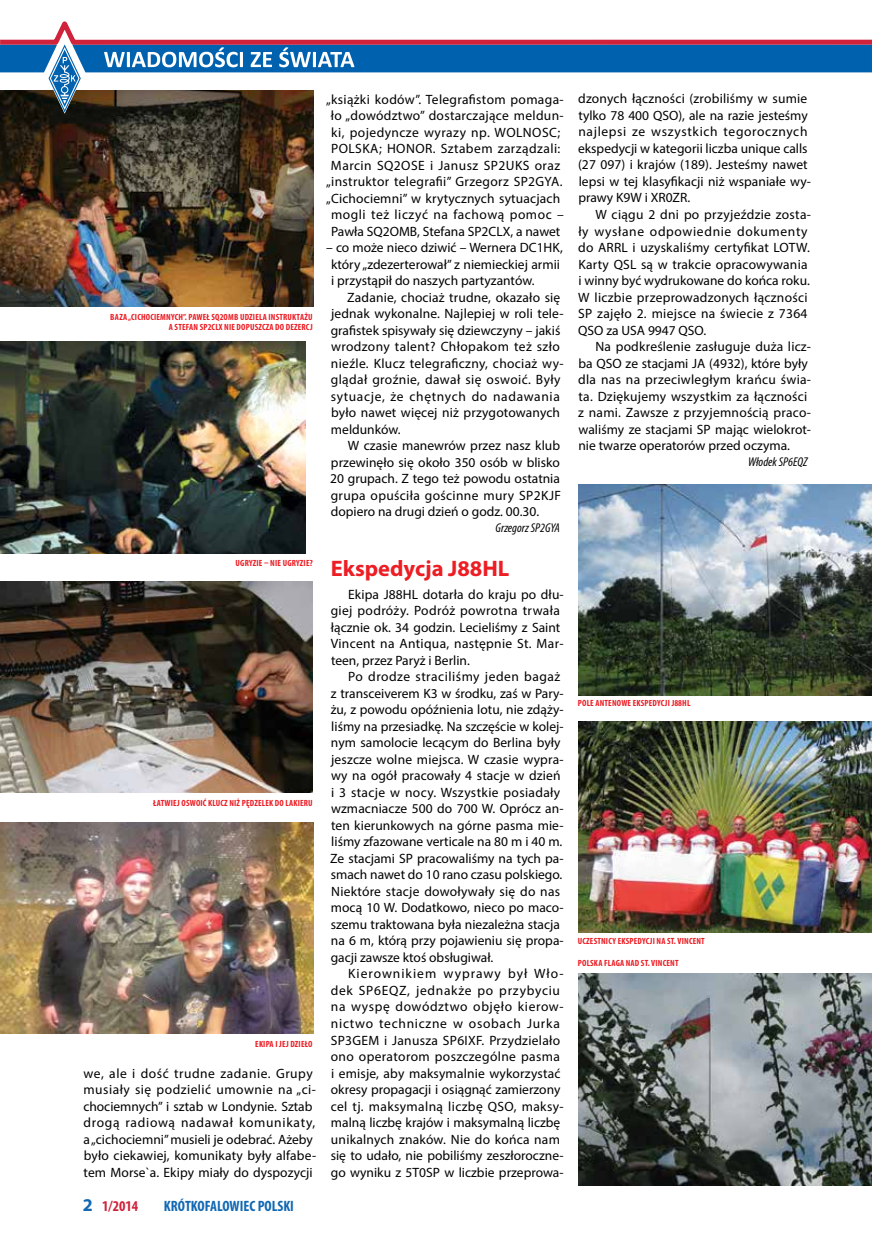
<style>
.page{position:relative;width:872px;height:1255px;background:#fff}
.page>*{position:absolute;margin:0;border:0;box-sizing:border-box;transform-origin:0 0}
.t1{font:700 22.5px "Myriad Pro";color:#ed1d24}
.t2{font:700 condensed 15px "Myriad Pro";color:#1268b3}
.t3{font:700 condensed 15px "Myriad Pro";color:#d0223b}
.t4{font:13.5px/16.5px "Myriad Pro";letter-spacing:.01em;color:#000}
.t5{font:italic condensed 12.75px "Myriad Pro";color:#000}
.t6{font:700 condensed 9px "Myriad Pro";letter-spacing:.02em;color:#ed1d24}
.s1{font-stretch:normal;font-size:18px;color:#1268b3}
</style>
<div class="page">
<img style="left:0;top:114px;width:313px;height:192px">
<img style="left:578px;top:973px;width:293px;height:211px">
<img style="left:578px;top:721px;width:293px;height:211px">
<img style="left:578px;top:484px;width:293px;height:211px">
<img style="left:0;top:342px;width:305px;height:212px">
<img style="left:0;top:581px;width:312px;height:211px">
<img style="left:0;top:822px;width:313px;height:211px">
<svg style="left:0;top:21px;width:872px;height:93px"></svg>
<p class="t6" style="left:110px;top:311px;width:6px">BAZA</p>
<p class="t6" style="left:128px;top:311px;width:8px">„CICHOCIEM</p>
<p class="t6" style="left:166px;top:311px;width:79px">NYCH”. PAWEŁ SQ2OMB UDZIELA</p>
<p class="t6" style="left:268px;top:311px;width:13px">INSTRUKTA</p>
<p class="t6" style="left:304px;top:311px;width:9px">ŻU</p>
<p class="t6" style="left:169px;top:322px;width:15px">A STEFA</p>
<p class="t6" style="left:193px;top:322px;width:49px">N SP2CLX NIE DOPUSZCZA</p>
<p class="t6" style="left:275px;top:322px;width:16px">DO DEZERCJ</p>
<p class="t6" style="left:236px;top:557px;width:79px">UGRYZIE – NIEUGRYZIE ?</p>
<p class="t6" style="left:153px;top:796px;width:60px">ŁATWIEJ OSWOIĆ KLUCZ</p>
<p class="t6" style="left:229px;top:796px;width:26px">NIŻ PĘDZELEK</p>
<p class="t6" style="left:275px;top:796px;width:16px">DO LAKIERU</p>
<p class="t6" style="left:255px;top:1038px;width:5px">EKIPA</p>
<p class="t6" style="left:275px;top:1038px;width:20px">IJEJ DZIEŁO</p>
<p class="t4" style="left:83px;top:1064px;width:234px">we, ale i dość trudne zadanie. Grupy musiały się podzielić umownie na „ci&shy;chociemnych” i sztab w Londynie. Sztab drogą radiową nadawał komunikaty, a „cichociemni” musieli je odebrać. Ażeby było ciekawiej, komunikaty były alfabe&shy;tem Morse`a. Ekipy miały do dyspozycji</p>
<p class="t3" style="left:83px;top:1196px;width:57px"><span class="s1">2</span> 1/2014</p>
<p class="t2" style="left:164px;top:1196px;width:131px">KRÓTKOFALOWIEC POLSKI</p>
<p class="t4" style="left:326px;top:91px;width:239px;text-align:center">„książki kodów”. Telegrafistom pomaga&shy;ło „dowództwo” dostarczające meldun&shy;ki, pojedyncze wyrazy np. WOLNOSC; POLSKA; HONOR. Sztabem zarządzali:<br>Marcin SQ2OSE i Janusz SP2UKS oraz „instruktor telegrafii” Grzegorz SP2GYA. „Cichociemni” w krytycznych sytuacjach mogli też liczyć na fachową pomoc – Pawła SQ2OMB, Stefana SP2CLX, a nawet</p>
<p class="t4" style="left:331px;top:239px;width:233px;text-indent:-5px">– co może nieco dziwić – Wernera DC1HK, który „zdezerterował” z niemieckiej armii i przystąpił do naszych partyzantów.</p>
<p class="t4" style="left:331px;top:288px;width:234px;text-indent:16px">Zadanie, chociaż trudne, okazało się jednak wykonalne. Najlepiej w roli tele&shy;grafistek spisywały się dziewczyny – jakiś wrodzony talent? Chłopakom też szło nieźle. Klucz telegraficzny, chociaż wy&shy;glądał groźnie, dawał się oswoić. Były sytuacje, że chętnych do nadawania było nawet więcej niż przygotowanych meldunków.</p>
<p class="t4" style="left:330px;top:437px;width:232px;text-align:justify;text-indent:18px">W czasie manewrów przez nasz klub przewinęło się około 350 osób w blisko 20 grupach. Z tego też powodu ostatnia grupa opuściła gościnne mury SP2KJF dopiero na drugi dzień o godz. 00.30.</p>
<p class="t5" style="left:495px;top:520px;width:66px">Grzegorz SP2GYA</p>
<h1 class="t1" style="left:331px;top:554px;width:180px">Ekspedycja J88HL</h1>
<p class="t4" style="left:331px;top:586px;width:234px;text-indent:17px">Ekipa J88HL dotarła do kraju po dłu&shy;giej podróży. Podróż powrotna trwała łącznie ok. 34 godzin. Lecieliśmy z Saint Vincent na Antiqua, następnie St. Mar&shy;teen, przez Paryż i Berlin.</p>
<p class="t4" style="left:330px;top:668px;width:235px;text-indent:18px">Po drodze straciliśmy jeden bagaż z transceiverem K3 w środku, zaś w Pary&shy;żu, z powodu opóźnienia lotu, nie zdąży&shy;liśmy na przesiadkę. Na szczęście w kolej&shy;nym samolocie lecącym do Berlina były jeszcze wolne miejsca. W czasie wypra&shy;wy na ogół pracowały 4 stacje w dzień i 3 stacje w nocy. Wszystkie posiadały wzmacniacze 500 do 700 W. Oprócz an&shy;ten kierunkowych na górne pasma mie&shy;liśmy zfazowane verticale na 80 m i 40 m.<br>Ze stacjami SP pracowaliśmy na tych pa&shy;smach nawet do 10 rano czasu polskiego.<br>Niektóre stacje dowoływały się do nas mocą 10 W. Dodatkowo, nieco po maco&shy;szemu traktowana była niezależna stacja na 6 m, którą przy pojawieniu się propa&shy;gacji zawsze ktoś obsługiwał.</p>
<p class="t4" style="left:331px;top:965px;width:234px;text-indent:17px">Kierownikiem wyprawy był Wło&shy;dek SP6EQZ, jednakże po przybyciu na wyspę dowództwo objęło kierow&shy;nictwo techniczne w osobach Jurka SP3GEM i Janusza SP6IXF. Przydzielało ono operatorom poszczególne pasma i emisje, aby maksymalnie wykorzystać okresy propagacji i osiągnąć zamierzony cel tj. maksymalną liczbę QSO, maksy&shy;malną liczbę krajów i maksymalną liczbę unikalnych znaków. Nie do końca nam się to udało, nie pobiliśmy zeszłoroczne&shy;go wyniku z 5T0SP w liczbie przeprowa-</p>
<p class="t4" style="left:578px;top:90px;width:234px">dzonych łączności (zrobiliśmy w sumie tylko 78 400 QSO), ale na razie jesteśmy najlepsi ze wszystkich tegorocznych ekspedycji w kategorii liczba unique calls (27 097) i krajów (189). Jesteśmy nawet lepsi w tej klasyfikacji niż wspaniałe wy&shy;prawy K9W i XR0ZR.</p>
<p class="t4" style="left:578px;top:206px;width:234px;text-indent:17px">W ciągu 2 dni po przyjeździe zosta&shy;ły wysłane odpowiednie dokumenty do ARRL i uzyskaliśmy certyfikat LOTW.<br>Karty QSL są w trakcie opracowywania i winny być wydrukowane do końca roku.<br>W liczbie przeprowadzonych łączności SP zajęło 2. miejsce na świecie z 7364<br>QSO za USA 9947 QSO.</p>
<p class="t4" style="left:578px;top:338px;width:234px;text-indent:17px">Na podkreślenie zasługuje duża licz&shy;ba QSO ze stacjami JA (4932), które były dla nas na przeciwległym krańcu świa&shy;ta. Dziękujemy wszystkim za łączności z nami. Zawsze z przyjemnością praco&shy;waliśmy ze stacjami SP mając wielokrot&shy;nie twarze operatorów przed oczyma.</p>
<p class="t5" style="left:748px;top:454px;width:61px">Włodek SP6EQZ</p>
<p class="t6" style="left:578px;top:697px;width:60px">POLE ANTENOWE EKSPED</p>
<p class="t6" style="left:657px;top:697px;width:35px">YCJI J88HL</p>
<p class="t6" style="left:578px;top:935px;width:10px">UCZEST</p>
<p class="t6" style="left:601px;top:935px;width:22px">NICY EKSPED</p>
<p class="t6" style="left:642px;top:935px;width:63px">YCJI NA ST. VINCENT</p>
<p class="t6" style="left:578px;top:957px;width:10px">POLSKA</p>
<p class="t6" style="left:604px;top:957px;width:5px">FLAGA</p>
<p class="t6" style="left:626px;top:957px;width:54px">NAD ST. VINCENT</p>
</div>
